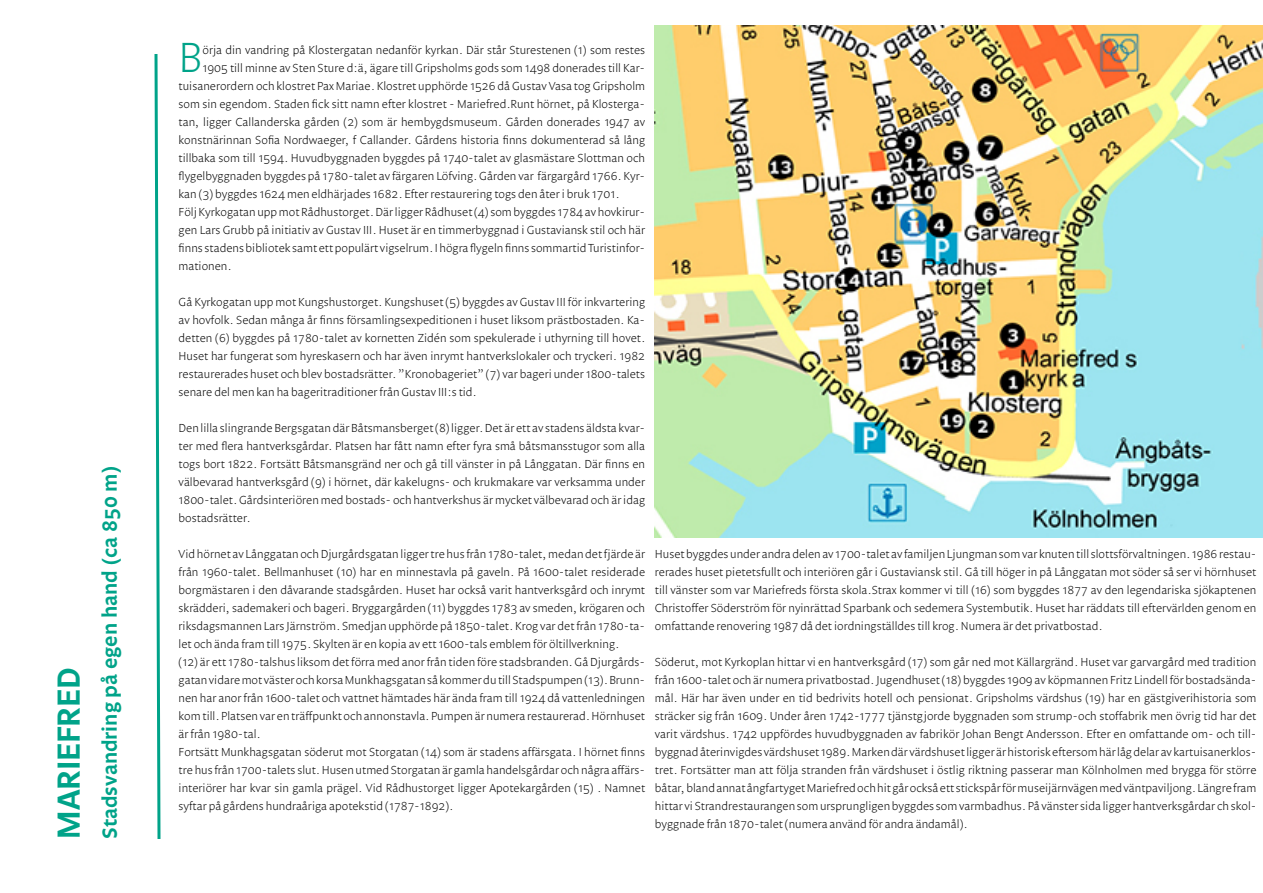
<style>
.page{position:relative;width:1263px;height:893px;background:#fff}
.page>*{position:absolute;margin:0;border:0;box-sizing:border-box;transform-origin:0 0}
.t1{font:300 43.5px "Legato OT";color:#00a389}
.t2{font:600 33px "Legato OT";color:#00a389}
.t3{font:600 21px "Legato OT";color:#00a389}
.t4{font:300 12px/18px "Legato OT";color:#000;text-align:justify}
</style>
<div class="page">
<svg style="left:154px;top:54px;width:7px;height:785px"></svg>
<img style="left:655px;top:26px;width:608px;height:511px">
<h2 class="t2" style="left:49px;top:839px;width:173px;rotate:-90deg">MARIEFRED</h2>
<h3 class="t3" style="left:97px;top:839px;width:374px;rotate:-90deg">Stadsvandring på egen hand (ca 850 m)</h3>
<h1 class="t1" style="left:179px;top:33px;width:25px">B</h1>
<p class="t4" style="left:202px;top:41px;width:444px">örja din vandring på Klostergatan nedanför kyrkan. Där står Sturestenen (1) som restes</p>
<p class="t4" style="left:202px;top:59px;width:444px">1905 till minne av Sten Sture d:ä, ägare till Gripsholms gods som 1498 donerades till Kar-</p>
<p class="t4" style="left:179px;top:77px;width:468px">tuisanerordern och klostret Pax Mariae. Klostret upphörde 1526 då Gustav Vasa tog Gripsholm</p>
<p class="t4" style="left:179px;top:95px;width:468px">som sin egendom. Staden fick sitt namn efter klostret - Mariefred.Runt hörnet, på Klosterga-</p>
<p class="t4" style="left:179px;top:113px;width:468px">tan, ligger Callanderska gården (2) som är hembygdsmuseum. Gården donerades 1947 av</p>
<p class="t4" style="left:179px;top:131px;width:468px">konstnärinnan Sofia Nordwaeger, f Callander. Gårdens historia finns dokumenterad så lång</p>
<p class="t4" style="left:179px;top:149px;width:468px">tillbaka som till 1594. Huvudbyggnaden byggdes på 1740-talet av glasmästare Slottman och</p>
<p class="t4" style="left:179px;top:167px;width:468px">flygelbyggnaden byggdes på 1780-talet av färgaren Löfving. Gården var färgargård 1766. Kyr-</p>
<p class="t4" style="left:179px;top:185px;width:442px">kan (3) byggdes 1624 men eldhärjades 1682. Efter restaurering togs den åter i bruk 1701.</p>
<p class="t4" style="left:179px;top:203px;width:468px">Följ Kyrkogatan upp mot Rådhustorget. Där ligger Rådhuset (4) som byggdes 1784 av hovkirur-</p>
<p class="t4" style="left:179px;top:221px;width:468px">gen Lars Grubb på initiativ av Gustav III. Huset är en timmerbyggnad i Gustaviansk stil och här</p>
<p class="t4" style="left:179px;top:239px;width:468px">finns stadens bibliotek samt ett populärt vigselrum. I högra flygeln finns sommartid Turistinfor-</p>
<p class="t4" style="left:179px;top:257px;width:55px">mationen.</p>
<p class="t4" style="left:179px;top:293px;width:468px">Gå Kyrkogatan upp mot Kungshustorget. Kungshuset (5) byggdes av Gustav III för inkvartering av hovfolk. Sedan många år finns församlingsexpeditionen i huset liksom prästbostaden. Ka&shy;detten (6) byggdes på 1780-talet av kornetten Zidén som spekulerade i uthyrning till hovet.<br>Huset har fungerat som hyreskasern och har även inrymt hantverkslokaler och tryckeri. 1982 restaurerades huset och blev bostadsrätter. ”Kronobageriet” (7) var bageri under 1800-talets senare del men kan ha bageritraditioner från Gustav III:s tid.</p>
<p class="t4" style="left:179px;top:419px;width:468px">Den lilla slingrande Bergsgatan där Båtsmansberget (8) ligger. Det är ett av stadens äldsta kvar&shy;ter med flera hantverksgårdar. Platsen har fått namn efter fyra små båtsmansstugor som alla togs bort 1822. Fortsätt Båtsmansgränd ner och gå till vänster in på Långgatan. Där finns en välbevarad hantverksgård (9) i hörnet, där kakelugns- och krukmakare var verksamma under 1800-talet. Gårdsinteriören med bostads- och hantverkshus är mycket välbevarad och är idag bostadsrätter.</p>
<p class="t4" style="left:179px;top:545px;width:468px;text-align:left">Vid hörnet av Långgatan och Djurgårdsgatan ligger tre hus från 1780-talet, medan det fjärde är från 1960-talet. Bellmanhuset (10) har en minnestavla på gaveln. På 1600-talet residerade borgmästaren i den dåvarande stadsgården. Huset har också varit hantverksgård och inrymt skrädderi, sademakeri och bageri. Bryggargården (11) byggdes 1783 av smeden, krögaren och riksdagsmannen Lars Järnström. Smedjan upphörde på 1850-talet. Krog var det från 1780-ta&shy;let och ända fram till 1975. Skylten är en kopia av ett 1600-tals emblem för öltillverkning.<br>(12) är ett 1780-talshus liksom det förra med anor från tiden före stadsbranden. Gå Djurgårds&shy;gatan vidare mot väster och korsa Munkhagsgatan så kommer du till Stadspumpen (13). Brun - nen har anor från 1600-talet och vattnet hämtades här ända fram till 1924 då vattenledningen kom till. Platsen var en träffpunkt och annonstavla. Pumpen är numera restaurerad. Hörnhuset är från 1980-tal.<br>Fortsätt Munkhagsgatan söderut mot Storgatan (14) som är stadens affärsgata. I hörnet finns tre hus från 1700-talets slut. Husen utmed Storgatan är gamla handelsgårdar och några affärs&shy;interiörer har kvar sin gamla prägel. Vid Rådhustorget ligger Apotekargården (15) . Namnet syftar på gårdens hundraåriga apotekstid (1787-1892).</p>
<p class="t4" style="left:655px;top:545px;width:603px">Huset byggdes under andra delen av 1700-talet av familjen Ljungman som var knuten till slottsförvaltningen. 1986 restau&shy;rerades huset pietetsfullt och interiören går i Gustaviansk stil. Gå till höger in på Långgatan mot söder så ser vi hörnhuset till vänster som var Mariefreds första skola.Strax kommer vi till (16) som byggdes 1877 av den legendariska sjökaptenen Christoffer Söderström för nyinrättad Sparbank och sedemera Systembutik. Huset har räddats till eftervärlden genom en omfattande renovering 1987 då det iordningställdes till krog. Numera är det privatbostad.</p>
<p class="t4" style="left:655px;top:653px;width:603px">Söderut, mot Kyrkoplan hittar vi en hantverksgård (17) som går ned mot Källargränd. Huset var garvargård med tradition från 1600-talet och är numera privatbostad. Jugendhuset (18) byggdes 1909 av köpmannen Fritz Lindell för bostadsända&shy;mål. Här har även under en tid bedrivits hotell och pensionat. Gripsholms värdshus (19) har en gästgiverihistoria som sträcker sig från 1609. Under åren 1742-1777 tjänstgjorde byggnaden som strump-och stoffabrik men övrig tid har det varit värdshus. 1742 uppfördes huvudbyggnaden av fabrikör Johan Bengt Andersson. Efter en omfattande om- och till&shy;byggnad återinvigdes värdshuset 1989. Marken där värdshuset ligger är historisk eftersom här låg delar av kartuisanerklos&shy;tret. Fortsätter man att följa stranden från värdshuset i östlig riktning passerar man Kölnholmen med brygga för större båtar, bland annat ångfartyget Mariefred och hit går också ett stickspår för museijärnvägen med väntpaviljong. Längre fram hittar vi Strandrestaurangen som ursprungligen byggdes som varmbadhus. På vänster sida ligger hantverksgårdar ch skol-</p>
<p class="t4" style="left:655px;top:815px;width:314px">byggnade från 1870-talet (numera använd för andra ändamål).</p>
</div>
